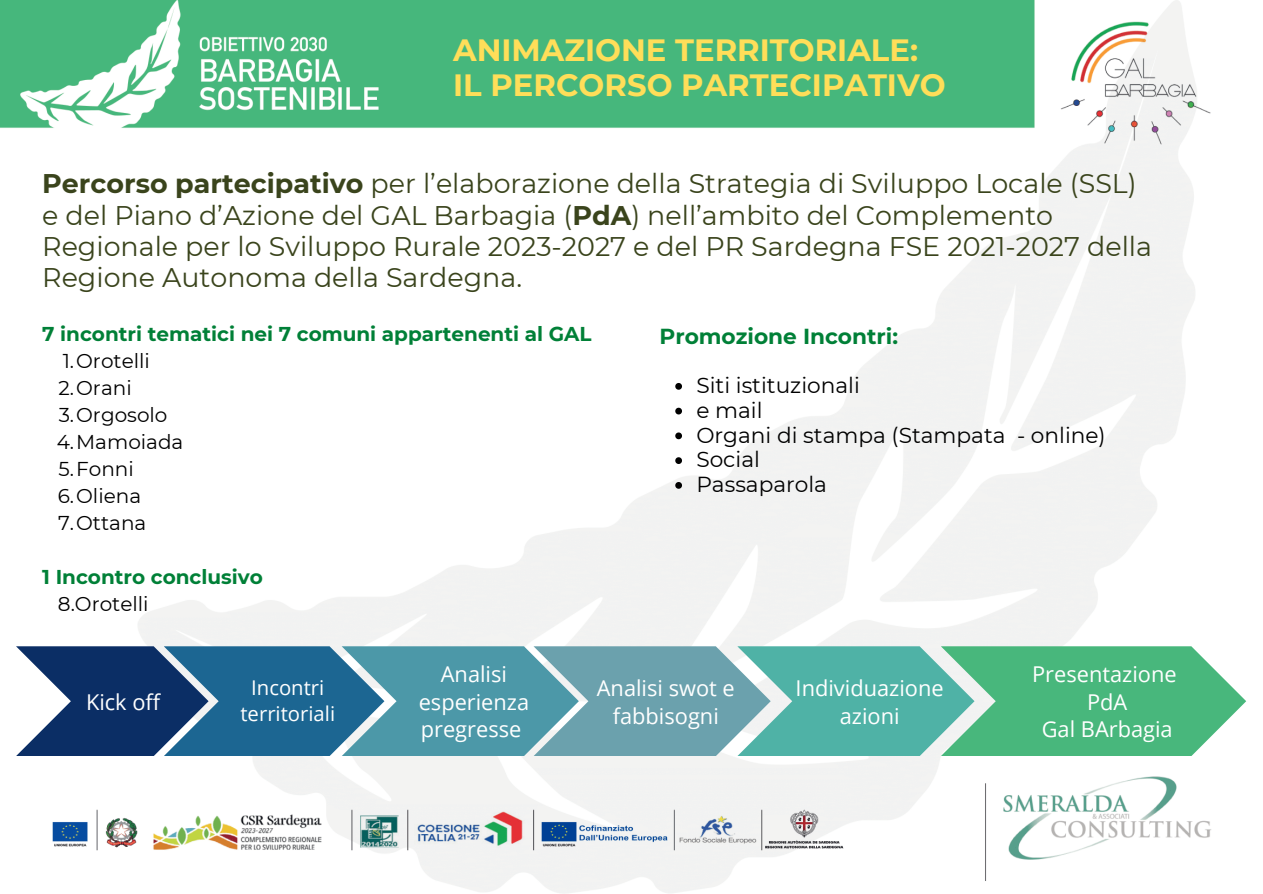
<style>
.page{position:relative;width:1263px;height:894px;background:#fff}
.page>*{position:absolute;margin:0;border:0;box-sizing:border-box;transform-origin:0 0}
.t1{font:700 30.75px "Montserrat";color:#ffde59}
.t2{font:27px/31.3px "Montserrat";color:#3a441c}
.t3{font:21.75px/27.6px "Open Sans";color:#fff;text-align:center}
.t4{font:21.75px "Montserrat";color:#000}
.t5{font:700 21.75px "Montserrat";color:#008037}
.t6{font:20.25px "Open Sans";color:#fff}
.t7{font:19.95px "Montserrat";color:#000}
.t8{font:700 19.95px "Montserrat";color:#008037}
.s1{font-weight:700}
</style>
<div class="page">
<img style="left:0;top:0;width:1211px;height:893px">
<svg style="left:16px;top:646px;width:1230px;height:110px;background:#559b9d"></svg>
<svg style="left:675px;top:383px;width:7px;height:6px"></svg>
<svg style="left:675px;top:407px;width:7px;height:7px"></svg>
<svg style="left:675px;top:432px;width:7px;height:7px"></svg>
<svg style="left:675px;top:457px;width:7px;height:7px"></svg>
<svg style="left:675px;top:482px;width:7px;height:6px"></svg>
<p class="t1" style="left:453px;top:31px;width:466px">ANIMAZIONE TERRITORIALE:</p>
<p class="t1" style="left:453px;top:66px;width:494px">IL PERCORSO PARTECIPATIVO</p>
<p class="t2" style="left:42px;top:168px;width:1111px"><span class="s1">Percorso partecipativo</span> per l’elaborazione della Strategia di Sviluppo Locale (SSL) e del Piano d’Azione del GAL Barbagia (<span class="s1">PdA</span>) nell’ambito del Complemento Regionale per lo Sviluppo Rurale 2023-2027 e del PR Sardegna FSE 2021-2027 della Regione Autonoma della Sardegna.</p>
<p class="t8" style="left:42px;top:321px;width:551px">7 incontri tematici nei 7 comuni appartenenti al GAL</p>
<p class="t7" style="left:63px;top:348px;width:89px">1.Orotelli</p>
<p class="t7" style="left:59px;top:375px;width:75px">2.Orani</p>
<p class="t7" style="left:59px;top:402px;width:110px">3.Orgosolo</p>
<p class="t7" style="left:57px;top:429px;width:128px">4.Mamoiada</p>
<p class="t7" style="left:59px;top:456px;width:77px">5.Fonni</p>
<p class="t7" style="left:58px;top:483px;width:85px">6.Oliena</p>
<p class="t7" style="left:58px;top:510px;width:90px">7.Ottana</p>
<p class="t8" style="left:42px;top:564px;width:222px">1 Incontro conclusivo</p>
<p class="t7" style="left:58px;top:591px;width:92px">8.Orotelli</p>
<p class="t5" style="left:659px;top:322px;width:240px">Promozione Incontri:</p>
<p class="t4" style="left:696px;top:372px;width:165px">Siti istituzionali</p>
<p class="t4" style="left:696px;top:396px;width:68px">e mail</p>
<p class="t4" style="left:696px;top:421px;width:411px">Organi di stampa (Stampata - online)</p>
<p class="t4" style="left:696px;top:446px;width:65px">Social</p>
<p class="t4" style="left:696px;top:471px;width:132px">Passaparola</p>
<p class="t3" style="left:86px;top:687px;width:76px">Kick off</p>
<p class="t6" style="left:251px;top:673px;width:75px">Incontri</p>
<p class="t6" style="left:240px;top:699px;width:96px">territoriali</p>
<p class="t3" style="left:419px;top:659px;width:112px">Analisi esperienza pregresse</p>
<p class="t3" style="left:597px;top:673px;width:139px">Analisi swot e fabbisogni</p>
<p class="t3" style="left:796px;top:673px;width:150px">Individuazione azioni</p>
<p class="t3" style="left:1032px;top:659px;width:146px">Presentazione</p>
<p class="t3" style="left:1087px;top:687px;width:42px">PdA</p>
<p class="t3" style="left:1042px;top:715px;width:132px">Gal BArbagia</p>
</div>
